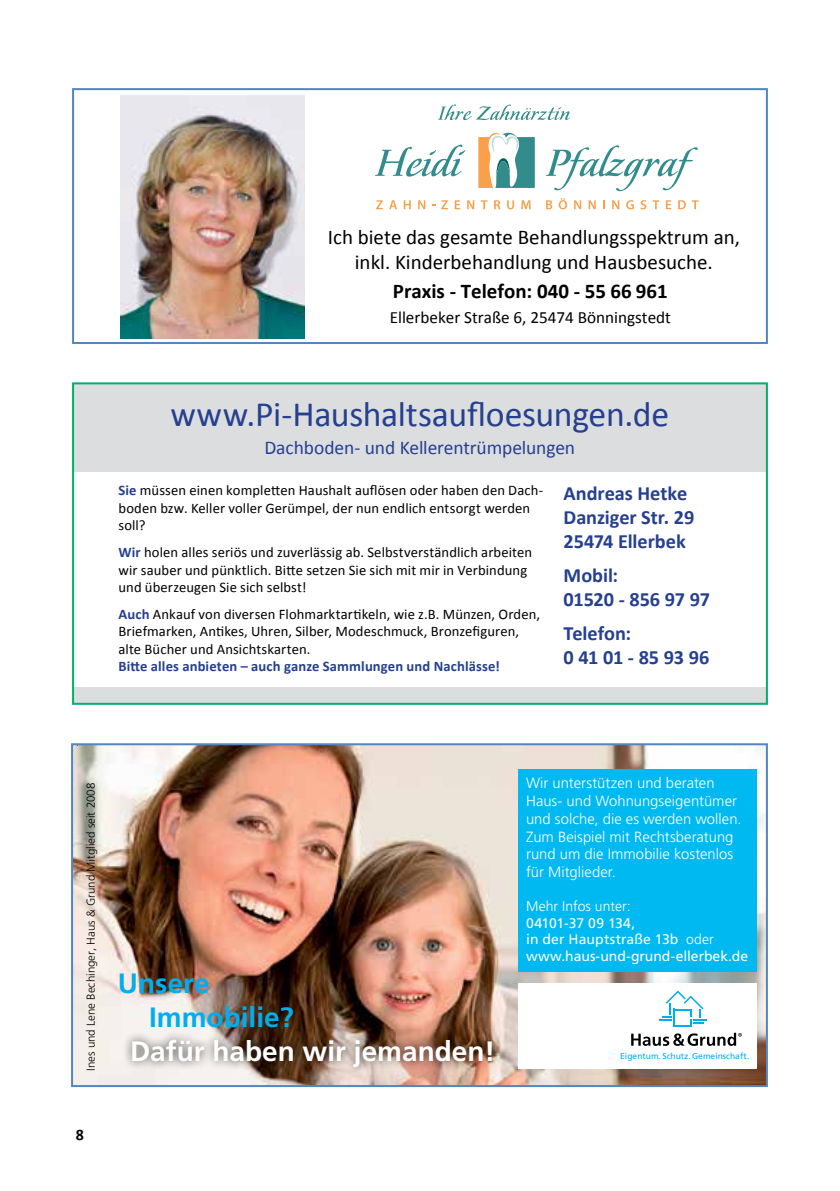
<style>
.page{position:relative;width:840px;height:1191px;background:#fff}
.page>*{position:absolute;margin:0;border:0;box-sizing:border-box;transform-origin:0 0}
.t1{font:35.6px "Calibri";letter-spacing:-.01em;color:#25408f}
.t2{font:700 28px "Frutiger";color:#fff}
.t3{font:700 28px/33.6px "Frutiger";color:#00aeef}
.t4{font:21px/24.8px "Calibri";color:#000;text-align:center}
.t5{font:700 21px "Calibri";color:#000}
.t6{font:700 20.2px/24.4px "Calibri";color:#25408f}
.t7{font:19.4px "Calibri";letter-spacing:-.005em;color:#25408f}
.t8{font:17.2px "Calibri";color:#000}
.t9{font:700 16px "Calibri";color:#000}
.t10{font:300 14.8px/17.8px "Frutiger";color:#fff}
.t11{font:14.6px/17.6px "Calibri";letter-spacing:.005em;color:#000}
.t12{font:700 14.6px "Calibri";letter-spacing:.01em;color:#25408f}
.t13{font:14px/16.8px "Frutiger";color:#fff}
.t14{font:300 14px "Frutiger";color:#fff}
.t15{font:300 11.6px "Frutiger";color:#000}
.t16{font:8.6px "Frutiger";color:#00aeef}
.s1{font-weight:700;color:#25408f}
.s2{font-weight:300}
</style>
<div class="page">
<div style="left:73px;top:383px;width:693px;height:89px;background:#dcddde"></div>
<div style="left:73px;top:687px;width:693px;height:17px;background:#dcddde"></div>
<div style="left:72px;top:382px;width:695px;height:323px;border:2px solid #00b16e"></div>
<img style="left:74px;top:746px;width:690px;height:338px">
<div style="left:122px;top:1029px;width:379px;height:47px;background:#000;opacity:.75"></div>
<div style="left:518px;top:983px;width:238px;height:85px;background:#fff"></div>
<svg style="left:659px;top:990px;width:47px;height:36px"></svg>
<svg style="left:631px;top:1032px;width:110px;height:14px"></svg>
<div style="left:518px;top:769px;width:238px;height:202px;background:#00b9f1"></div>
<div style="left:71px;top:743px;width:696px;height:344px;border:2px solid #5285c4"></div>
<svg style="left:478px;top:132px;width:56px;height:56px"></svg>
<svg style="left:375px;top:144px;width:90px;height:33px"></svg>
<svg style="left:376px;top:200px;width:6px;height:9px"></svg>
<svg style="left:389px;top:200px;width:8px;height:9px"></svg>
<svg style="left:403px;top:200px;width:7px;height:9px"></svg>
<svg style="left:418px;top:200px;width:7px;height:9px"></svg>
<svg style="left:441px;top:200px;width:6px;height:9px"></svg>
<svg style="left:454px;top:200px;width:6px;height:9px"></svg>
<svg style="left:467px;top:200px;width:7px;height:9px"></svg>
<svg style="left:480px;top:200px;width:7px;height:9px"></svg>
<svg style="left:494px;top:200px;width:6px;height:9px"></svg>
<svg style="left:507px;top:200px;width:7px;height:9px"></svg>
<svg style="left:521px;top:200px;width:9px;height:9px"></svg>
<svg style="left:546px;top:200px;width:6px;height:9px"></svg>
<svg style="left:558px;top:198px;width:8px;height:11px"></svg>
<svg style="left:574px;top:200px;width:7px;height:9px"></svg>
<svg style="left:588px;top:200px;width:7px;height:9px"></svg>
<svg style="left:612px;top:200px;width:7px;height:9px"></svg>
<svg style="left:626px;top:200px;width:7px;height:9px"></svg>
<svg style="left:640px;top:200px;width:6px;height:9px"></svg>
<svg style="left:652px;top:200px;width:7px;height:9px"></svg>
<svg style="left:665px;top:200px;width:6px;height:9px"></svg>
<svg style="left:678px;top:200px;width:7px;height:9px"></svg>
<svg style="left:691px;top:200px;width:7px;height:9px"></svg>
<svg style="left:545px;top:145px;width:152px;height:46px"></svg>
<svg style="left:438px;top:104px;width:131px;height:16px"></svg>
<img style="left:120px;top:95px;width:185px;height:243px">
<div style="left:72px;top:88px;width:695px;height:256px;border:2px solid #5285c4"></div>
<h3 class="t4" style="left:328px;top:225px;width:413px">Ich biete das gesamte Behandlungsspektrum an, inkl. Kinderbehandlung und Hausbesuche.</h3>
<h3 class="t5" style="left:392px;top:277px;width:276px">Praxis - Telefon: 040 - 55 66 961</h3>
<p class="t8" style="left:389px;top:306px;width:282px">Ellerbeker Straße 6, 25474 Bönningstedt</p>
<h1 class="t1" style="left:170px;top:392px;width:500px">www.Pi-Haushaltsaufloesungen.de</h1>
<h3 class="t7" style="left:264px;top:435px;width:312px">Dachboden- und Kellerentrümpelungen</h3>
<p class="t11" style="left:118px;top:482px;width:426px"><span class="s1">Sie</span> müssen einen kompletten Haushalt auflösen oder haben den Dach&shy;boden bzw. Keller voller Gerümpel, der nun endlich entsorgt werden soll?</p>
<p class="t11" style="left:118px;top:543px;width:415px"><span class="s1">Wir</span> holen alles seriös und zuverlässig ab. Selbstverständlich arbeiten wir sauber und pünktlich. Bitte setzen Sie sich mit mir in Verbindung und überzeugen Sie sich selbst!</p>
<p class="t11" style="left:118px;top:605px;width:423px"><span class="s1">Auch</span> Ankauf von diversen Flohmarktartikeln, wie z.B. Münzen, Orden,<br>Briefmarken, Antikes, Uhren, Silber, Modeschmuck, Bronzefiguren, alte Bücher und Ansichtskarten.</p>
<p class="t12" style="left:118px;top:657px;width:383px">Bitte alles anbieten – auch ganze Sammlungen und Nachlässe!</p>
<h3 class="t6" style="left:563px;top:481px;width:132px">Andreas Hetke<br>Danziger Str. 29<br>25474 Ellerbek</h3>
<h3 class="t6" style="left:563px;top:563px;width:148px">Mobil:<br>01520 - 856 97 97</h3>
<h3 class="t6" style="left:563px;top:621px;width:147px">Telefon:<br>0 41 01 - 85 93 96</h3>
<p class="t15" style="left:84px;top:1070px;width:289px;rotate:-90deg">Ines und Lene Bechinger, Haus &amp; Grund Mitglied seit 2008</p>
<h2 class="t3" style="left:149px;top:966px;width:146px;text-indent:-31px">Unsere<br>Immobilie?</h2>
<h2 class="t2" style="left:130px;top:1034px;width:366px">Dafür haben wir jemanden!</h2>
<p class="t9" style="left:76px;top:1123px;width:10px">8</p>
<p class="t10" style="left:526px;top:774px;width:217px">Wir unterstützen und beraten<br>Haus- und Wohnungseigentümer und solche, die es werden wollen.<br>Zum Beispiel mit Rechtsberatung rund um die Immobilie kostenlos für Mitglieder.</p>
<p class="t14" style="left:526px;top:898px;width:106px">Mehr Infos unter:</p>
<p class="t13" style="left:526px;top:914px;width:223px">04101-37 09 134,<br>in der Hauptstraße 13b <span class="s2">oder </span>www.haus-und-grund-ellerbek.de</p>
<p class="t16" style="left:620px;top:1051px;width:131px">Eigentum. Schutz. Gemeinschaft.</p>
</div>
